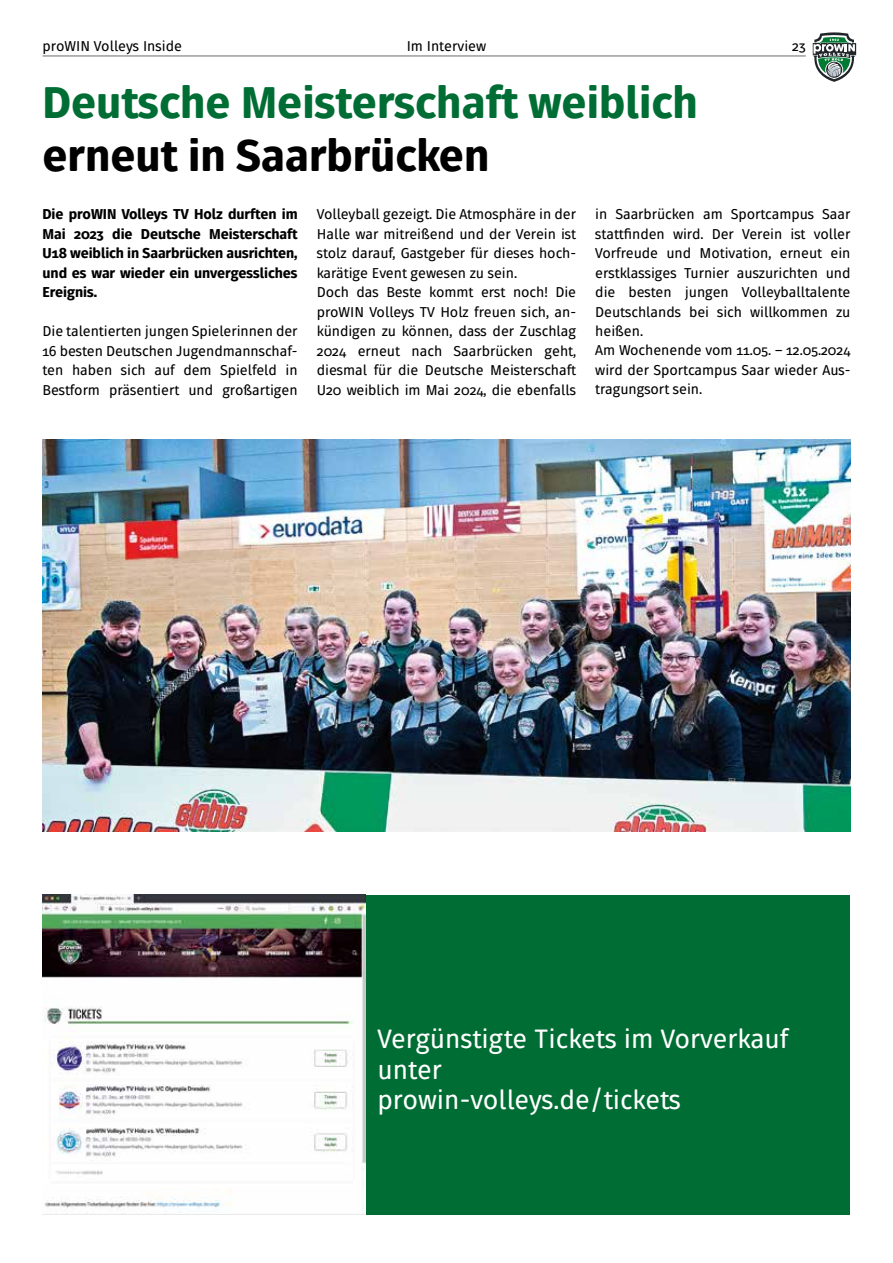
<style>
.page{position:relative;width:893px;height:1263px;background:#fff}
.page>*{position:absolute;margin:0;border:0;box-sizing:border-box;transform-origin:0 0}
.t1{font:800 44.25px "Fuse V.2 Text";color:#006e34}
.t2{font:800 44.25px "Fuse V.2 Text";color:#000}
.t3{font:26.55px/30.3px "Fuse V.2 Text";color:#fff}
.t4{font:14.25px/19.5px "Fuse V.2 Text";letter-spacing:-.005em;color:#000}
.t5{font:800 14.25px/19.5px "Fuse V.2 Text";letter-spacing:-.005em;color:#000;text-align:justify}
</style>
<div class="page">
<svg style="left:812px;top:32px;width:45px;height:50px"></svg>
<hr style="left:43px;top:55px;width:763px;height:2px;background:#9c9d9d">
<img style="left:43px;top:439px;width:807px;height:392px">
<div style="left:43px;top:895px;width:807px;height:319px;background:#006e34"></div>
<img style="left:43px;top:895px;width:323px;height:319px">
<p class="t4" style="left:43px;top:36px;width:141px">proWIN Volleys Inside</p>
<p class="t4" style="left:407px;top:36px;width:81px">Im Interview</p>
<p class="t4" style="left:792px;top:36px;width:15px">23</p>
<h1 class="t1" style="left:43px;top:74px;width:657px">Deutsche Meisterschaft weiblich</h1>
<h1 class="t2" style="left:43px;top:127px;width:448px">erneut in Saarbrücken</h1>
<p class="t4" style="left:317px;top:205px;width:261px">Volleyball gezeigt. Die Atmosphäre in der Halle war mitreißend und der Verein ist stolz darauf, Gastgeber für dieses hoch&shy;karätige Event gewesen zu sein.<br>Doch das Beste kommt erst noch! Die proWIN Volleys TV Holz freuen sich, an&shy;kündigen zu können, dass der Zuschlag 2024 erneut nach Saarbrücken geht, diesmal für die Deutsche Meisterschaft U20 weiblich im Mai 2024, die ebenfalls</p>
<p class="t4" style="left:595px;top:204px;width:257px">in Saarbrücken am Sportcampus Saar stattfinden wird. Der Verein ist voller Vorfreude und Motivation, erneut ein erstklassiges Turnier auszurichten und die besten jungen Volleyballtalente Deutschlands bei sich willkommen zu heißen.<br>Am Wochenende vom 11.05. – 12.05.2024 wird der Sportcampus Saar wieder Aus&shy;tragungsort sein.</p>
<p class="t5" style="left:43px;top:204px;width:257px">Die proWIN Volleys TV Holz durften im Mai 2023 die Deutsche Meisterschaft U18 weiblich in Saarbrücken ausrichten, und es war wieder ein unvergessliches Ereignis.</p>
<p class="t4" style="left:43px;top:322px;width:257px;text-align:justify">Die talentierten jungen Spielerinnen der 16 besten Deutschen Jugendmannschaf&shy;ten haben sich auf dem Spielfeld in Bestform präsentiert und großartigen</p>
<h2 class="t3" style="left:377px;top:1024px;width:412px">Vergünstigte Tickets im Vorverkauf unter<br>prowin-volleys.de/tickets</h2>
</div>
